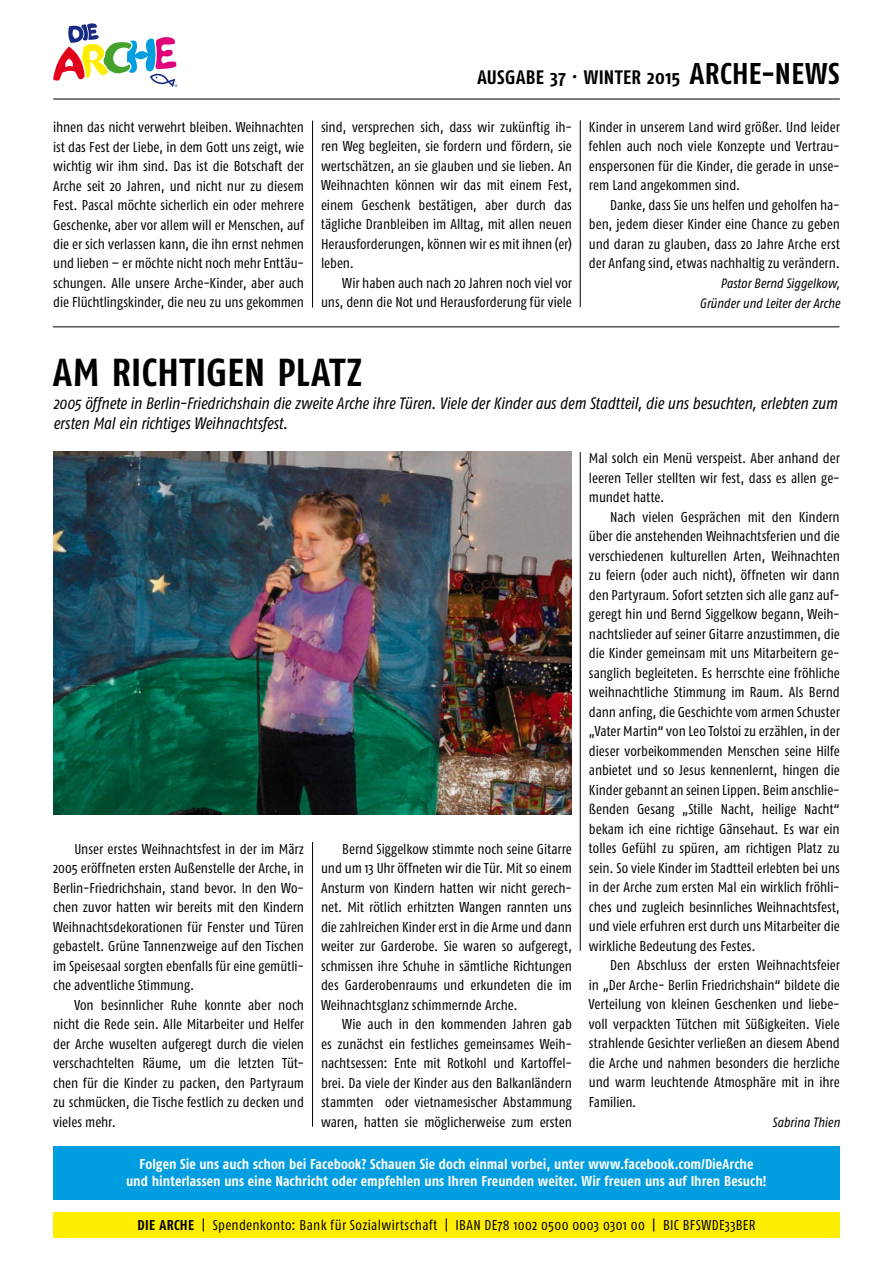
<style>
.page{position:relative;width:893px;height:1263px;background:#fff}
.page>*{position:absolute;margin:0;border:0;box-sizing:border-box;transform-origin:0 0}
.t1{font:700 39px "Fago Co";letter-spacing:.01em;color:#000}
.t2{font:700 19.5px "Fago Co";letter-spacing:.02em;color:#000}
.t3{font:italic 16.5px/19.5px "Fago Co";letter-spacing:-.01em;color:#000}
.t4{font:14.25px/19.5px "Fago Co";letter-spacing:-.005em;color:#000;text-align:justify}
.t5{font:700 14.25px/17.1px "Fago Co";color:#fff;text-align:center}
.t6{font:14.25px "Fago Co";letter-spacing:.025em;color:#000}
.t7{font:italic 13.5px/19.5px "Fago Co";color:#000;text-align:right}
.s1{font-size:30px}
.s2{font-weight:700}
</style>
<div class="page">
<div style="left:53px;top:1212px;width:787px;height:25px;background:#ffed00"></div>
<svg style="left:53px;top:23px;width:125px;height:64px"></svg>
<hr style="left:53px;top:99px;width:787px;height:1px;background:#000">
<hr style="left:312px;top:121px;width:1px;height:187px;background:#000">
<hr style="left:312px;top:842px;width:1px;height:285px;background:#000">
<hr style="left:580px;top:120px;width:1px;height:187px;background:#000">
<hr style="left:580px;top:452px;width:1px;height:499px;background:#000">
<div style="left:53px;top:1146px;width:787px;height:53px;background:#009ee0"></div>
<img style="left:53px;top:452px;width:519px;height:362px">
<hr style="left:53px;top:327px;width:786px;height:1px;background:#000">
<h2 class="t2" style="left:477px;top:66px;width:364px">AUSGABE 37 · WINTER 2015 <span class="s1">ARCHE-NEWS</span></h2>
<p class="t4" style="left:53px;top:117px;width:252px">ihnen das nicht verwehrt bleiben. Weihnachten ist das Fest der Liebe, in dem Gott uns zeigt, wie wichtig wir ihm sind. Das ist die Botschaft der Arche seit 20 Jahren, und nicht nur zu diesem Fest. Pascal möchte sicherlich ein oder mehrere Geschenke, aber vor allem will er Menschen, auf die er sich verlassen kann, die ihn ernst nehmen und lieben – er möchte nicht noch mehr Enttäu&shy;schungen. Alle unsere Arche-Kinder, aber auch die Flüchtlingskinder, die neu zu uns gekommen</p>
<p class="t4" style="left:321px;top:117px;width:252px">sind, versprechen sich, dass wir zukünftig ih&shy;ren Weg begleiten, sie fordern und fördern, sie wertschätzen, an sie glauben und sie lieben. An Weihnachten können wir das mit einem Fest, einem Geschenk bestätigen, aber durch das tägliche Dranbleiben im Alltag, mit allen neuen Herausforderungen, können wir es mit ihnen (er) leben.</p>
<p class="t4" style="left:321px;top:273px;width:252px;text-align:right">Wir haben auch nach 20 Jahren noch viel vor uns, denn die Not und Herausforderung für viele</p>
<p class="t4" style="left:589px;top:117px;width:252px">Kinder in unserem Land wird größer. Und leider fehlen auch noch viele Konzepte und Vertrau&shy;enspersonen für die Kinder, die gerade in unse&shy;rem Land angekommen sind.</p>
<p class="t4" style="left:589px;top:195px;width:252px;text-indent:21px">Danke, dass Sie uns helfen und geholfen ha&shy;ben, jedem dieser Kinder eine Chance zu geben und daran zu glauben, dass 20 Jahre Arche erst der Anfang sind, etwas nachhaltig zu verändern.</p>
<p class="t7" style="left:699px;top:273px;width:142px">Pastor Bernd Siggelkow,<br>Gründer und Leiter der Arche</p>
<h1 class="t1" style="left:53px;top:349px;width:311px">AM RICHTIGEN PLATZ</h1>
<p class="t3" style="left:53px;top:394px;width:786px">2005 öffnete in Berlin-Friedrichshain die zweite Arche ihre Türen. Viele der Kinder aus dem Stadtteil, die uns besuchten, erlebten zum ersten Mal ein richtiges Weihnachtsfest.</p>
<p class="t4" style="left:589px;top:449px;width:252px">Mal solch ein Menü verspeist. Aber anhand der leeren Teller stellten wir fest, dass es allen ge&shy;mundet hatte.</p>
<p class="t4" style="left:589px;top:507px;width:252px;text-indent:21px">Nach vielen Gesprächen mit den Kindern über die anstehenden Weihnachtsferien und die verschiedenen kulturellen Arten, Weihnachten zu feiern (oder auch nicht), öffneten wir dann den Partyraum. Sofort setzten sich alle ganz auf&shy;geregt hin und Bernd Siggelkow begann, Weih&shy;nachtslieder auf seiner Gitarre anzustimmen, die die Kinder gemeinsam mit uns Mitarbeitern ge&shy;sanglich begleiteten. Es herrschte eine fröhliche weihnachtliche Stimmung im Raum. Als Bernd dann anfing, die Geschichte vom armen Schuster „Vater Martin“ von Leo Tolstoi zu erzählen, in der dieser vorbeikommenden Menschen seine Hilfe anbietet und so Jesus kennenlernt, hingen die Kinder gebannt an seinen Lippen. Beim anschlie&shy;ßenden Gesang „Stille Nacht, heilige Nacht“ bekam ich eine richtige Gänsehaut. Es war ein tolles Gefühl zu spüren, am richtigen Platz zu sein. So viele Kinder im Stadtteil erlebten bei uns in der Arche zum ersten Mal ein wirklich fröhli&shy;ches und zugleich besinnliches Weihnachtsfest, und viele erfuhren erst durch uns Mitarbeiter die wirkliche Bedeutung des Festes.</p>
<p class="t4" style="left:589px;top:955px;width:252px;text-indent:21px">Den Abschluss der ersten Weihnachtsfeier in „Der Arche- Berlin Friedrichshain“ bildete die Verteilung von kleinen Geschenken und liebe&shy;voll verpackten Tütchen mit Süßigkeiten. Viele strahlende Gesichter verließen an diesem Abend die Arche und nahmen besonders die herzliche und warm leuchtende Atmosphäre mit in ihre Familien.</p>
<p class="t7" style="left:772px;top:1112px;width:69px">Sabrina Thien</p>
<p class="t5" style="left:126px;top:1155px;width:642px">Folgen Sie uns auch schon bei Facebook? Schauen Sie doch einmal vorbei, unter www.facebook.com/DieArche<br>und hinterlassen uns eine Nachricht oder empfehlen uns Ihren Freunden weiter. Wir freuen uns auf Ihren Besuch!</p>
<p class="t4" style="left:53px;top:839px;width:252px;text-indent:21px">Unser erstes Weihnachtsfest in der im März 2005 eröffneten ersten Außenstelle der Arche, in Berlin-Friedrichshain, stand bevor. In den Wo&shy;chen zuvor hatten wir bereits mit den Kindern Weihnachtsdekorationen für Fenster und Türen gebastelt. Grüne Tannenzweige auf den Tischen im Speisesaal sorgten ebenfalls für eine gemütli&shy;che adventliche Stimmung.</p>
<p class="t4" style="left:53px;top:995px;width:252px;text-indent:21px">Von besinnlicher Ruhe konnte aber noch nicht die Rede sein. Alle Mitarbeiter und Helfer der Arche wuselten aufgeregt durch die vielen verschachtelten Räume, um die letzten Tüt&shy;chen für die Kinder zu packen, den Partyraum zu schmücken, die Tische festlich zu decken und vieles mehr.</p>
<p class="t4" style="left:321px;top:839px;width:252px;text-indent:21px">Bernd Siggelkow stimmte noch seine Gitarre und um 13 Uhr öffneten wir die Tür. Mit so einem Ansturm von Kindern hatten wir nicht gerech&shy;net. Mit rötlich erhitzten Wangen rannten uns die zahlreichen Kinder erst in die Arme und dann weiter zur Garderobe. Sie waren so aufgeregt, schmissen ihre Schuhe in sämtliche Richtungen des Garderobenraums und erkundeten die im Weihnachtsglanz schimmernde Arche.</p>
<p class="t4" style="left:321px;top:1014px;width:252px;text-indent:21px">Wie auch in den kommenden Jahren gab es zunächst ein festliches gemeinsames Weih&shy;nachtsessen: Ente mit Rotkohl und Kartoffel&shy;brei. Da viele der Kinder aus den Balkanländern stammten oder vietnamesischer Abstammung waren, hatten sie möglicherweise zum ersten</p>
<p class="t6" style="left:137px;top:1217px;width:620px"><span class="s2">DIE ARCHE</span> | Spendenkonto: Bank für Sozialwirtschaft | IBAN DE78 1002 0500 0003 0301 00 | BIC BFSWDE33BER</p>
</div>
